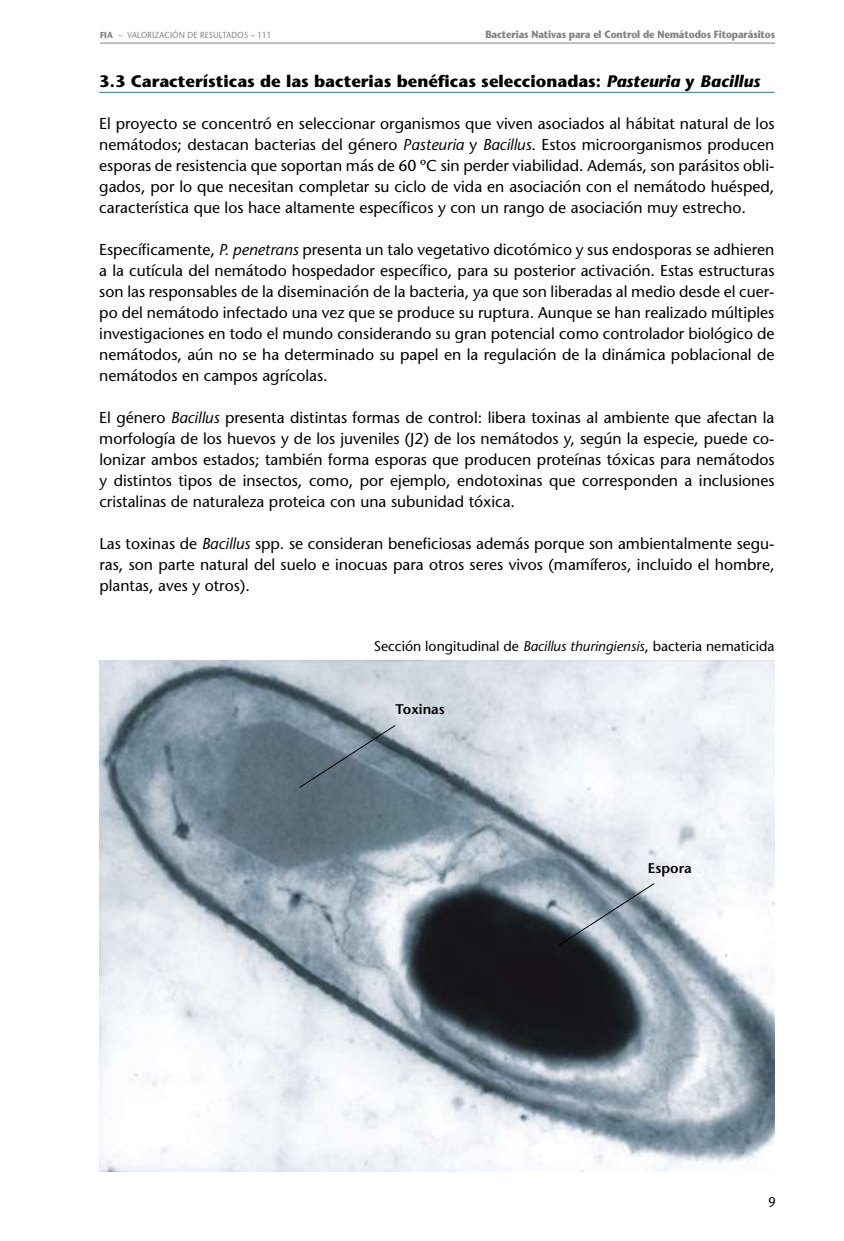
<style>
.page{position:relative;width:844px;height:1241px;background:#fff}
.page>*{position:absolute;margin:0;border:0;box-sizing:border-box;transform-origin:0 0}
.t1{font:700 16.62px "Stone Sans";color:#000}
.t2{font:15.75px/21px "Stone Sans";color:#000;text-align:justify}
.t3{font:14px "Stone Sans";color:#000}
.t4{font:600 14px "Stone Sans";color:#000}
.t5{font:14px "Stone Sans";color:#000;scale:.9 1}
.t6{font:700 10.5px "Stone Sans";letter-spacing:-.01em;color:#808285;scale:.9 1}
.t7{font:8.75px "Stone Sans";letter-spacing:.025em;color:#808285;scale:.9 1}
.s1{font-weight:700}
.s2{font-style:italic}
</style>
<div class="page">
<hr style="left:100px;top:43px;width:675px;height:1px;background:#808285">
<hr style="left:99px;top:92px;width:675px;height:1px;background:#34768e">
<img style="left:99px;top:660px;width:675px;height:511px">
<svg style="left:557px;top:882px;width:98px;height:64px"></svg>
<svg style="left:298px;top:724px;width:98px;height:64px"></svg>
<p class="t7" style="left:100px;top:29px;width:99px"><span class="s1">FIA</span> – Valori zaci ón de</p>
<p class="t7" style="left:200px;top:29px;width:81px">Resultados – 111</p>
<p class="t6" style="left:485px;top:28px;width:323px">Bacterias Nativas para el Control de Nemátodos Fitoparásitos</p>
<p class="t1" style="left:99px;top:71px;width:662px">3.3 Características de las bacterias benéficas seleccionadas: <span class="s2">Pasteuria</span> y <span class="s2">Bacillus</span></p>
<p class="t2" style="left:99px;top:113px;width:676px">El proyecto se concentró en seleccionar organismos que viven asociados al hábitat natural de los nemátodos; destacan bacterias del género <span class="s2">Pasteuria</span> y <span class="s2">Bacillus</span>. Estos microorganismos producen esporas de resistencia que soportan más de 60 ºC sin perder viabilidad. Además, son parásitos obli&shy;gados, por lo que necesitan completar su ciclo de vida en asociación con el nemátodo huésped, característica que los hace altamente específicos y con un rango de asociación muy estrecho.</p>
<p class="t2" style="left:99px;top:239px;width:676px">Específicamente, <span class="s2">P. penetrans</span> presenta un talo vegetativo dicotómico y sus endosporas se adhieren a la cutícula del nemátodo hospedador específico, para su posterior activación. Estas estructuras son las responsables de la diseminación de la bacteria, ya que son liberadas al medio desde el cuer&shy;po del nemátodo infectado una vez que se produce su ruptura. Aunque se han realizado múltiples investigaciones en todo el mundo considerando su gran potencial como controlador biológico de nemátodos, aún no se ha determinado su papel en la regulación de la dinámica poblacional de nemátodos en campos agrícolas.</p>
<p class="t2" style="left:99px;top:407px;width:676px">El género <span class="s2">Bacillus</span> presenta distintas formas de control: libera toxinas al ambiente que afectan la morfología de los huevos y de los juveniles (J2) de los nemátodos y, según la especie, puede co&shy;lonizar ambos estados; también forma esporas que producen proteínas tóxicas para nemátodos y distintos tipos de insectos, como, por ejemplo, endotoxinas que corresponden a inclusiones cristalinas de naturaleza proteica con una subunidad tóxica.</p>
<p class="t2" style="left:99px;top:533px;width:676px">Las toxinas de <span class="s2">Bacillus</span> spp. se consideran beneficiosas además porque son ambientalmente segu&shy;ras, son parte natural del suelo e inocuas para otros seres vivos (mamíferos, incluido el hombre, plantas, aves y otros).</p>
<p class="t3" style="left:374px;top:637px;width:402px">Sección longitudinal de <span class="s2">Bacillus thuringiensis</span>, bacteria nematicida</p>
<p class="t4" style="left:395px;top:700px;width:51px">Toxinas</p>
<p class="t4" style="left:647px;top:859px;width:45px">Espora</p>
<p class="t5" style="left:768px;top:1193px;width:10px">9</p>
</div>
